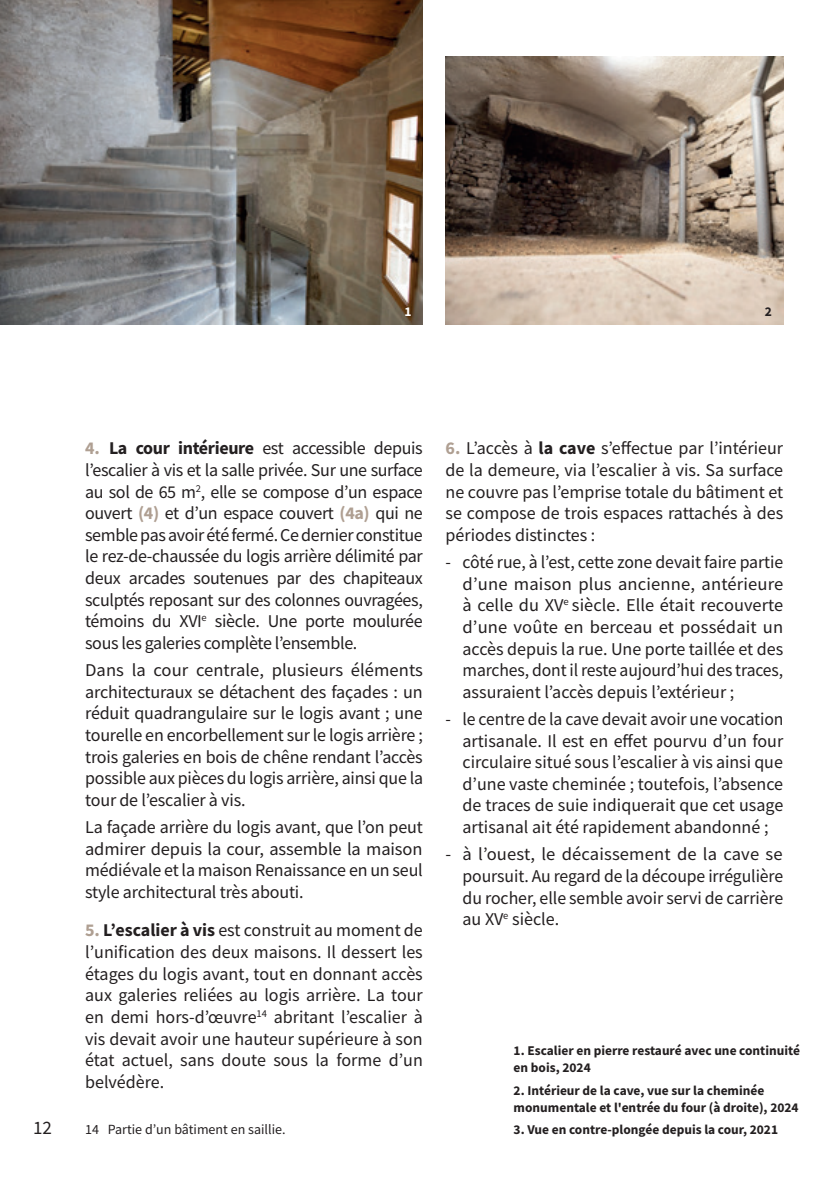
<style>
.page{position:relative;width:840px;height:1191px;background:#fff}
.page>*{position:absolute;margin:0;border:0;box-sizing:border-box;transform-origin:0 0}
.t1{font:19px "Source Sans Pro";color:#231f20}
.t2{font:18px/21.6px "Source Sans Pro";letter-spacing:-.01em;color:#231f20;text-align:justify}
.t3{font:14px "Source Sans Pro";color:#231f20}
.t4{font:700 13.4px/17px "Source Sans Pro";color:#231f20}
.t5{font:700 13.4px "Source Sans Pro";color:#fff}
.s1{font-weight:700;color:#af9f92}
.s2{font-weight:700}
</style>
<div class="page">
<img style="left:0;top:0;width:422px;height:324px">
<img style="left:445px;top:57px;width:337px;height:267px">
<p class="t5" style="left:404px;top:303px;width:9px">1</p>
<p class="t4" style="left:764px;top:303px;width:9px">2</p>
<p class="t2" style="left:85px;top:437px;width:339px"><span class="s1">4.</span> <span class="s2">La cour intérieure</span> est accessible depuis l’escalier à vis et la salle privée. Sur une surface au sol de 65 m<sup>2</sup>, elle se compose d’un espace ouvert <span class="s1">(4)</span> et d’un espace couvert <span class="s1">(4a)</span> qui ne semble pas avoir été fermé. Ce dernier constitue le rez-de-chaussée du logis arrière délimité par deux arcades soutenues par des chapiteaux sculptés reposant sur des colonnes ouvragées, témoins du XVI<sup>e</sup> siècle. Une porte moulurée sous les galeries complète l’ensemble.</p>
<p class="t2" style="left:85px;top:659px;width:339px">Dans la cour centrale, plusieurs éléments architecturaux se détachent des façades : un réduit quadrangulaire sur le logis avant ; une tourelle en encorbellement sur le logis arrière ; trois galeries en bois de chêne rendant l’accès possible aux pièces du logis arrière, ainsi que la tour de l’escalier à vis.</p>
<p class="t2" style="left:85px;top:816px;width:339px">La façade arrière du logis avant, que l’on peut admirer depuis la cour, assemble la maison médiévale et la maison Renaissance en un seul style architectural très abouti.</p>
<p class="t2" style="left:85px;top:919px;width:339px"><span class="s1">5.</span> <span class="s2">L’escalier à vis</span> est construit au moment de l’unification des deux maisons. Il dessert les étages du logis avant, tout en donnant accès aux galeries reliées au logis arrière. La tour en demi hors-d’œuvre<sup>14</sup> abritant l’escalier à vis devait avoir une hauteur supérieure à son état actuel, sans doute sous la forme d’un belvédère.</p>
<p class="t3" style="left:85px;top:1120px;width:202px">14 Partie d’un bâtiment en saillie.</p>
<p class="t2" style="left:445px;top:437px;width:339px"><span class="s1">6.</span> L’accès à <span class="s2">la cave</span> s’effectue par l’intérieur de la demeure, via l’escalier à vis. Sa surface ne couvre pas l’emprise totale du bâtiment et se compose de trois espaces rattachés à des périodes distinctes :</p>
<p class="t2" style="left:462px;top:551px;width:322px;text-indent:-17px">- côté rue, à l’est, cette zone devait faire partie d’une maison plus ancienne, antérieure à celle du XV<sup>e</sup> siècle. Elle était recouverte d’une voûte en berceau et possédait un accès depuis la rue. Une porte taillée et des marches, dont il reste aujourd’hui des traces, assuraient l’accès depuis l’extérieur ;</p>
<p class="t2" style="left:462px;top:708px;width:322px;text-indent:-17px">- le centre de la cave devait avoir une vocation artisanale. Il est en effet pourvu d’un four circulaire situé sous l’escalier à vis ainsi que d’une vaste cheminée ; toutefois, l’absence de traces de suie indiquerait que cet usage artisanal ait été rapidement abandonné ;</p>
<p class="t2" style="left:462px;top:843px;width:322px;text-indent:-17px">- à l’ouest, le décaissement de la cave se poursuit. Au regard de la découpe irrégulière du rocher, elle semble avoir servi de carrière au XV<sup>e</sup> siècle.</p>
<p class="t4" style="left:513px;top:1041px;width:288px">1. Escalier en pierre restauré avec une continuité en bois, 2024</p>
<p class="t4" style="left:513px;top:1081px;width:286px">2. Intérieur de la cave, vue sur la cheminée monumentale et l'entrée du four (à droite), 2024</p>
<p class="t1" style="left:33px;top:1116px;width:21px">12</p>
<p class="t4" style="left:513px;top:1121px;width:266px">3. Vue en contre-plongée depuis la cour, 2021</p>
</div>
